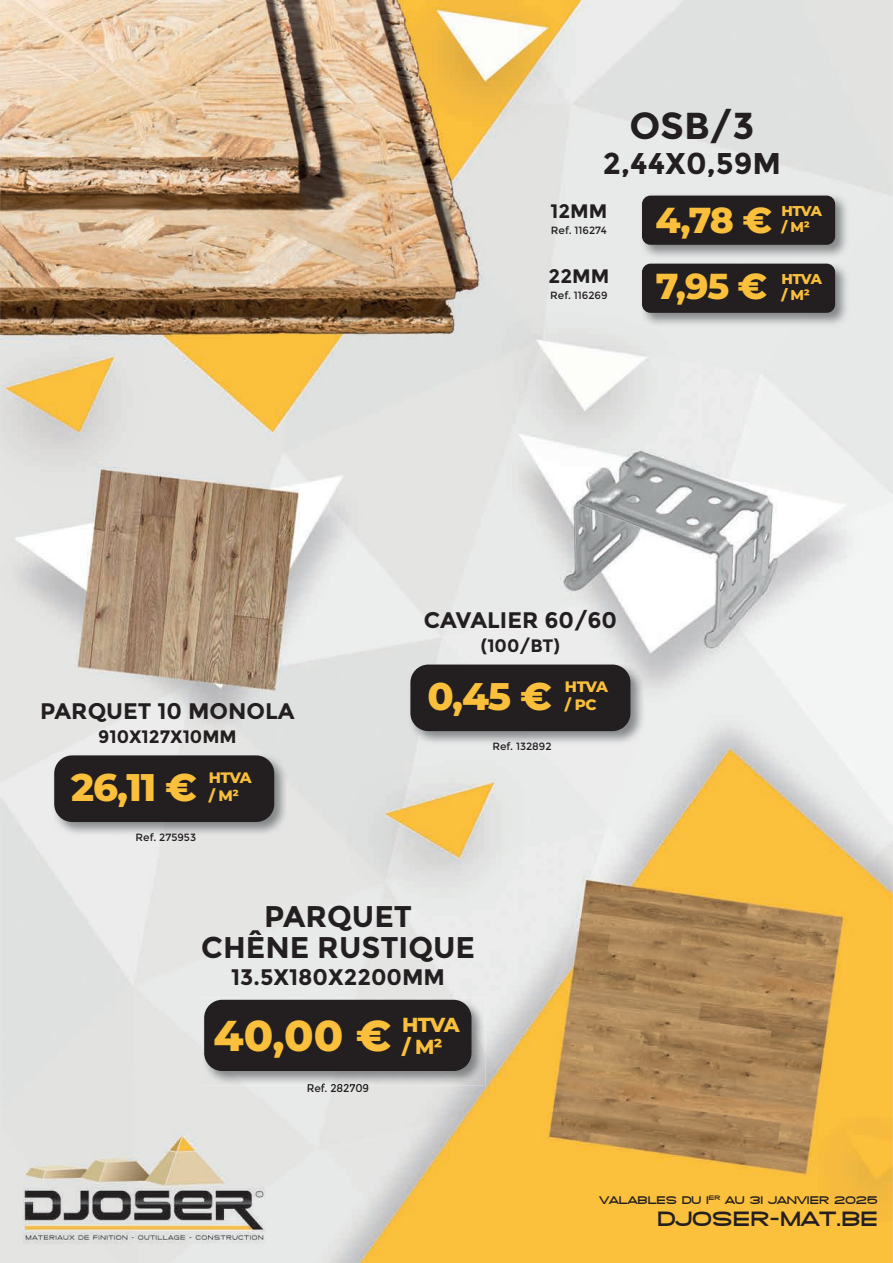
<style>
.page{position:relative;width:893px;height:1263px;background:#fff}
.page>*{position:absolute;margin:0;border:0;box-sizing:border-box;transform-origin:0 0}
.t1{font:800 43.05px "Montserrat";color:#fbc03b}
.t2{font:800 38.55px "Montserrat";color:#fbc03b}
.t3{font:700 37.5px "Montserrat";color:#231f20}
.t4{font:800 36px "Montserrat";color:#fbc03b}
.t5{font:700 30px "Montserrat";color:#231f20}
.t6{font:700 29.85px/31.8px "Montserrat";color:#231f20;text-align:center}
.t7{font:700 22.5px "Montserrat";color:#231f20}
.t8{font:800 21px "SF Grandezza";color:#231f20}
.t9{font:800 20.25px "Montserrat";color:#fbc03b}
.t10{font:700 19.5px "Montserrat";color:#231f20}
.t11{font:700 18px "Montserrat";color:#231f20}
.t12{font:800 15.15px/17.5px "Montserrat";letter-spacing:-.04em;color:#fbc03b}
.t13{font:800 14.25px/16.5px "Montserrat";letter-spacing:-.04em;color:#fbc03b}
.t14{font:800 11.25px "SF Grandezza";color:#231f20}
.t15{font:10.5px "Montserrat";color:#231f20}
</style>
<div class="page">
<img style="left:0;top:0;width:893px;height:1263px">
<img style="left:640px;top:193px;width:209px;height:66px">
<div style="left:642px;top:196px;width:193px;height:49px;background:#231f20;border-radius:9px"></div>
<img style="left:640px;top:261px;width:209px;height:66px">
<div style="left:642px;top:264px;width:193px;height:49px;background:#231f20;border-radius:9px"></div>
<img style="left:408px;top:662px;width:237px;height:83px">
<div style="left:410px;top:664px;width:220px;height:67px;background:#231f20;border-radius:18px"></div>
<img style="left:52px;top:753px;width:237px;height:83px">
<div style="left:54px;top:755px;width:220px;height:67px;background:#231f20;border-radius:18px"></div>
<img style="left:202px;top:997px;width:284px;height:88px">
<img style="left:308px;top:1083px;width:60px;height:2px">
<div style="left:204px;top:1000px;width:267px;height:71px;background:#231f20;border-radius:18px"></div>
<h3 class="t3" style="left:629px;top:104px;width:127px">OSB/3</h3>
<h3 class="t5" style="left:603px;top:145px;width:180px">2,44X0,59M</h3>
<h3 class="t10" style="left:550px;top:199px;width:58px">12MM</h3>
<p class="t15" style="left:551px;top:224px;width:58px">Ref. 116274</p>
<h3 class="t10" style="left:549px;top:264px;width:62px">22MM</h3>
<p class="t15" style="left:550px;top:289px;width:59px">Ref. 116269</p>
<h3 class="t4" style="left:655px;top:194px;width:118px">4,78 €</h3>
<h3 class="t13" style="left:781px;top:202px;width:42px">HTVA / M²</h3>
<h3 class="t4" style="left:656px;top:260px;width:113px">7,95 €</h3>
<h3 class="t13" style="left:781px;top:270px;width:42px">HTVA / M²</h3>
<h3 class="t7" style="left:40px;top:698px;width:256px">PARQUET 10 MONOLA</h3>
<h3 class="t11" style="left:98px;top:726px;width:140px">910X127X10MM</h3>
<h2 class="t2" style="left:71px;top:759px;width:127px">26,11 €</h2>
<h3 class="t12" style="left:209px;top:768px;width:45px">HTVA / M²</h3>
<p class="t15" style="left:136px;top:831px;width:62px">Ref. 275953</p>
<h3 class="t7" style="left:424px;top:607px;width:195px">CAVALIER 60/60</h3>
<h3 class="t11" style="left:481px;top:635px;width:81px">(100/BT)</h3>
<h2 class="t2" style="left:427px;top:668px;width:126px">0,45 €</h2>
<h3 class="t12" style="left:565px;top:677px;width:45px">HTVA / PC</h3>
<p class="t15" style="left:492px;top:740px;width:61px">Ref. 132892</p>
<h3 class="t6" style="left:201px;top:900px;width:275px">PARQUET<br>CHÊNE RUSTIQUE</h3>
<h3 class="t7" style="left:231px;top:964px;width:215px">13.5X180X2200MM</h3>
<h1 class="t1" style="left:214px;top:1004px;width:248px">40,00 € <sup>HTVA</sup></h1>
<h3 class="t9" style="left:402px;top:1032px;width:42px">/ M²</h3>
<p class="t15" style="left:307px;top:1082px;width:64px">Ref. 282709</p>
<p class="t14" style="left:599px;top:1192px;width:280px">VALABLES DU 1<sup>ER</sup> AU 31 JANVIER 2025</p>
<h3 class="t8" style="left:657px;top:1205px;width:222px">DJOSER-MAT.BE</h3>
</div>
